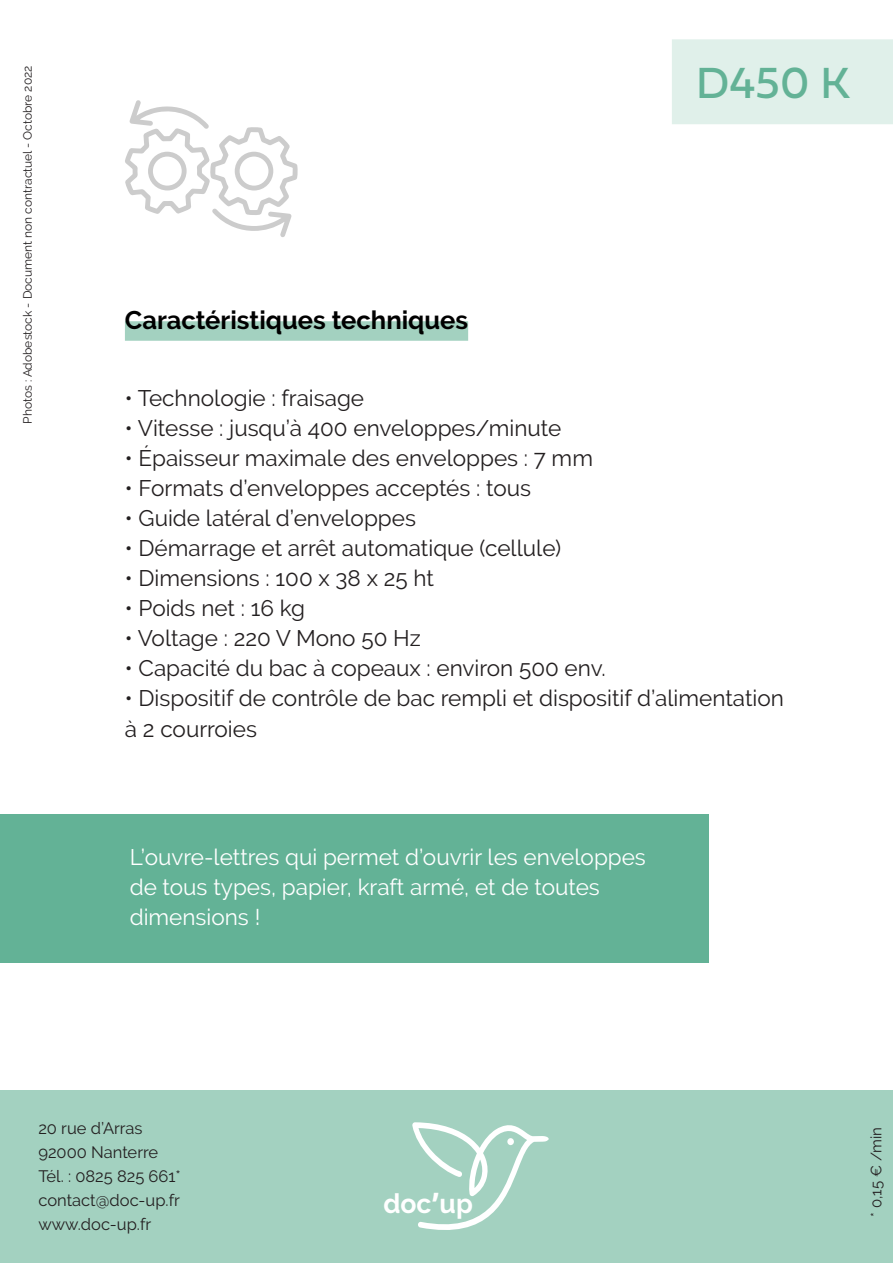
<style>
.page{position:relative;width:893px;height:1263px;background:#fff}
.page>*{position:absolute;margin:0;border:0;box-sizing:border-box;transform-origin:0 0}
.t1{font:45.45px "Fieldwork Geo Regular";color:#63b296}
.t2{font:700 27.15px "Raleway";color:#fff}
.t3{font:700 25.5px "Raleway";color:#000}
.t4{font:22.5px/31.5px "Raleway";color:#231f20}
.t5{font:22.5px/30px "Raleway";color:#fff}
.t6{font:16.5px/24px "Raleway";color:#231f20}
.t7{font:15px "Raleway";color:#231f20}
.t8{font:12px "Raleway";color:#231f20}
.s1{font-family:"Acumin Pro Wide"}
</style>
<div class="page">
<div style="left:0;top:1090px;width:893px;height:173px;background:#a3d1c0"></div>
<div style="left:125px;top:321px;width:343px;height:20px;background:#a3d1c0"></div>
<div style="left:0;top:814px;width:708px;height:149px;background:#63b296"></div>
<div style="left:684px;top:51px;width:197px;height:61px;background:#e0f0ea"></div>
<div style="left:672px;top:39px;width:221px;height:85px;border:24px solid #e0f0ea"></div>
<svg style="left:412px;top:1122px;width:137px;height:108px"></svg>
<div style="left:507px;top:1138px;width:7px;height:7px;background:#fff;border-radius:50%"></div>
<svg style="left:125px;top:100px;width:173px;height:137px"></svg>
<p class="t8" style="left:21px;top:424px;width:360px;rotate:-90deg">Photos : Adobestock - Document non contractuel - Octobre 2022</p>
<h1 class="t1" style="left:696px;top:55px;width:156px">D450 K</h1>
<p class="t3" style="left:125px;top:306px;width:345px">Caractéristiques techniques</p>
<p class="t4" style="left:125px;top:382px;width:241px">• Technologie : fraisage</p>
<p class="t4" style="left:125px;top:412px;width:438px">• Vitesse : jusqu’à 400 enveloppes/minute</p>
<p class="t4" style="left:125px;top:442px;width:470px">• Épaisseur maximale des enveloppes : 7 mm</p>
<p class="t4" style="left:125px;top:472px;width:408px">• Formats d’enveloppes acceptés : tous</p>
<p class="t4" style="left:125px;top:502px;width:293px">• Guide latéral d’enveloppes</p>
<p class="t4" style="left:125px;top:532px;width:438px">• Démarrage et arrêt automatique (cellule)</p>
<p class="t4" style="left:125px;top:562px;width:311px">• Dimensions : 100 x 38 x 25 ht</p>
<p class="t4" style="left:125px;top:592px;width:182px">• Poids net : 16 kg</p>
<p class="t4" style="left:125px;top:622px;width:297px">• Voltage : 220 V Mono 50 Hz</p>
<p class="t4" style="left:125px;top:652px;width:482px">• Capacité du bac à copeaux : environ 500 env.</p>
<p class="t4" style="left:125px;top:682px;width:661px">• Dispositif de contrôle de bac rempli et dispositif d’alimentation à 2 courroies</p>
<p class="t5" style="left:130px;top:842px;width:518px">L’ouvre-lettres qui permet d’ouvrir les enveloppes de tous types, papier, kraft armé, et de toutes dimensions !</p>
<p class="t6" style="left:38px;top:1116px;width:144px">20 rue d’Arras<br>92000 Nanterre<br>Tél. : 0825 825 661* contact@doc-up.fr www.doc-up.fr</p>
<p class="t2" style="left:383px;top:1193px;width:91px">doc<span class="s1">’</span>up</p>
<p class="t7" style="left:868px;top:1217px;width:91px;rotate:-90deg">* 0,15 € /min</p>
</div>
